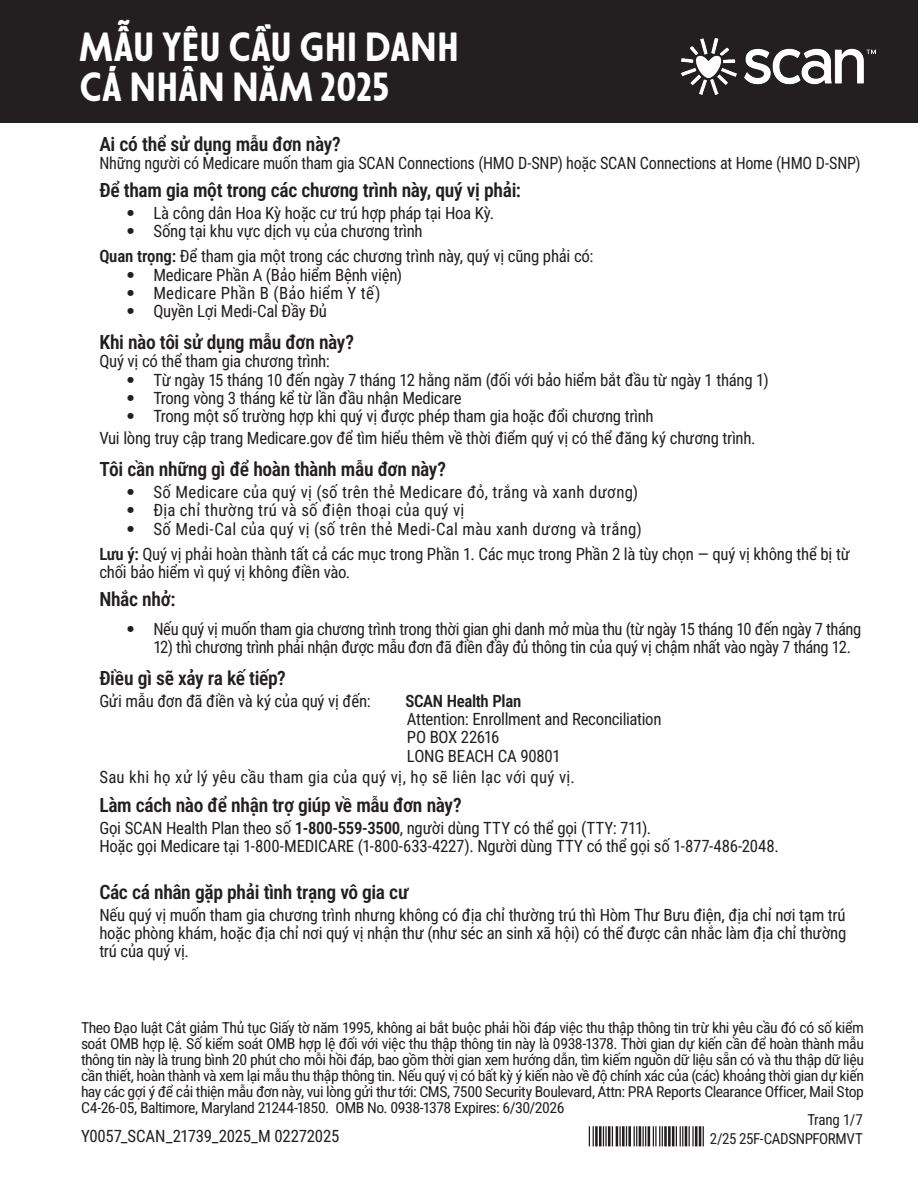
<style>
.page{position:relative;width:918px;height:1188px;background:#fff}
.page>*{position:absolute;margin:0;border:0;box-sizing:border-box;transform-origin:0 0}
.t1{font:40.5px/40.5px "SCAN Sans";letter-spacing:.03em;color:#fff}
.t2{font:600 19.5px "Roboto Condensed";letter-spacing:-.02em;color:#231f20}
.New_Body_Copy{font:16.8px/18.3px "Roboto Condensed";letter-spacing:-.015em;color:#231f20}
.New_Body_Copy-2{font:16.8px "Roboto Condensed";letter-spacing:.015em;color:#231f20}
.New_Body_Copy-3{font:16.8px "Roboto Condensed";letter-spacing:-.015em;color:#231f20;scale:.96 1}
.Body_w_Indent{font:16.8px "Roboto Condensed";letter-spacing:-.015em;color:#231f20}
.New_Body_Copy-4{font:600 16.8px "Roboto Condensed";letter-spacing:-.02em;color:#231f20}
.New_Body_Copy-5{font:15px/15.9px "Roboto Condensed";letter-spacing:-.03em;color:#231f20;text-align:justify;scale:1.05 1}
.New_Body_Copy-6{font:15px "Roboto Condensed";letter-spacing:-.03em;color:#231f20}
.Body_w_Indent-2{font:15px "Roboto Condensed";letter-spacing:-.015em;color:#231f20}
.s1{font-family:"Trade Gothic LT Std Bd Cn 20"}
.s2{font-weight:600}
</style>
<div class="page">
<img style="left:588px;top:1126px;width:116px;height:21px">
<div style="left:0;top:0;width:918px;height:122px;background:#231f20"></div>
<img style="left:682px;top:39px;width:194px;height:56px">
<p class="t1" style="left:80px;top:23px;width:380px">MẪU YÊU CẦU GHI DANH<br>CÁ NHÂN NĂM 2025</p>
<p class="t2" style="left:99px;top:130px;width:243px">Ai có thể sử dụng mẫu đơn này?</p>
<p class="New_Body_Copy-3" style="left:99px;top:151px;width:794px">Những người có Medicare muốn tham gia SCAN Connections (HMO D-SNP) hoặc SCAN Connections at Home (HMO D-SNP)</p>
<p class="t2" style="left:99px;top:177px;width:423px">Để tham gia một trong các chương trình này, quý vị phải:</p>
<p class="New_Body_Copy" style="left:126px;top:203px;width:369px"><span class="s1">•</span> Là công dân Hoa Kỳ hoặc cư trú hợp pháp tại Hoa Kỳ.</p>
<p class="New_Body_Copy" style="left:126px;top:222px;width:298px"><span class="s1">•</span> Sống tại khu vực dịch vụ của chương trình</p>
<p class="New_Body_Copy" style="left:99px;top:247px;width:495px"><span class="s2">Quan trọng:</span> Để tham gia một trong các chương trình này, quý vị cũng phải có:</p>
<p class="New_Body_Copy" style="left:126px;top:265px;width:277px"><span class="s1">•</span> Medicare Phần A (Bảo hiểm Bệnh viện)</p>
<p class="New_Body_Copy-2" style="left:126px;top:281px;width:256px"><span class="s1">•</span> Medicare Phần B (Bảo hiểm Y tế)</p>
<p class="New_Body_Copy" style="left:126px;top:302px;width:202px"><span class="s1">•</span> Quyền Lợi Medi-Cal Đầy Đủ</p>
<p class="t2" style="left:99px;top:329px;width:256px">Khi nào tôi sử dụng mẫu đơn này?</p>
<p class="New_Body_Copy" style="left:99px;top:352px;width:232px">Quý vị có thể tham gia chương trình:</p>
<p class="New_Body_Copy" style="left:126px;top:370px;width:644px"><span class="s1">•</span> Từ ngày 15 tháng 10 đến ngày 7 tháng 12 hằng năm (đối với bảo hiểm bắt đầu từ ngày 1 tháng 1)</p>
<p class="New_Body_Copy" style="left:126px;top:388px;width:337px"><span class="s1">•</span> Trong vòng 3 tháng kể từ lần đầu nhận Medicare</p>
<p class="New_Body_Copy" style="left:126px;top:407px;width:529px"><span class="s1">•</span> Trong một số trường hợp khi quý vị được phép tham gia hoặc đổi chương trình</p>
<p class="New_Body_Copy" style="left:99px;top:428px;width:658px">Vui lòng truy cập trang Medicare.gov để tìm hiểu thêm về thời điểm quý vị có thể đăng ký chương trình.</p>
<p class="t2" style="left:99px;top:455px;width:348px">Tôi cần những gì để hoàn thành mẫu đơn này?</p>
<p class="New_Body_Copy-2" style="left:126px;top:480px;width:513px"><span class="s1">•</span> Số Medicare của quý vị (số trên thẻ Medicare đỏ, trắng và xanh dương)</p>
<p class="New_Body_Copy-2" style="left:126px;top:498px;width:340px"><span class="s1">•</span> Địa chỉ thường trú và số điện thoại của quý vị</p>
<p class="New_Body_Copy-2" style="left:126px;top:517px;width:517px"><span class="s1">•</span> Số Medi-Cal của quý vị (số trên thẻ Medi-Cal màu xanh dương và trắng)</p>
<p class="New_Body_Copy" style="left:99px;top:544px;width:752px"><span class="s2">Lưu ý:</span> Quý vị phải hoàn thành tất cả các mục trong Phần 1. Các mục trong Phần 2 là tùy chọn — quý vị không thể bị từ chối bảo hiểm vì quý vị không điền vào.</p>
<p class="t2" style="left:99px;top:586px;width:78px">Nhắc nhở:</p>
<p class="New_Body_Copy" style="left:126px;top:619px;width:736px"><span class="s1">•</span> Nếu quý vị muốn tham gia chương trình trong thời gian ghi danh mở mùa thu (từ ngày 15 tháng 10 đến ngày 7 tháng</p>
<p class="New_Body_Copy" style="left:153px;top:637px;width:699px">12) thì chương trình phải nhận được mẫu đơn đã điền đầy đủ thông tin của quý vị chậm nhất vào ngày 7 tháng 12.</p>
<p class="t2" style="left:99px;top:664px;width:188px">Điều gì sẽ xảy ra kế tiếp?</p>
<p class="New_Body_Copy" style="left:99px;top:691px;width:273px">Gửi mẫu đơn đã điền và ký của quý vị đến:</p>
<p class="New_Body_Copy-4" style="left:405px;top:689px;width:117px">SCAN Health Plan</p>
<p class="New_Body_Copy" style="left:407px;top:709px;width:256px">Attention: Enrollment and Reconciliation</p>
<p class="New_Body_Copy" style="left:407px;top:728px;width:94px">PO BOX 22616</p>
<p class="New_Body_Copy" style="left:407px;top:746px;width:155px">LONG BEACH CA 90801</p>
<p class="New_Body_Copy-2" style="left:99px;top:766px;width:477px">Sau khi họ xử lý yêu cầu tham gia của quý vị, họ sẽ liên lạc với quý vị.</p>
<p class="t2" style="left:99px;top:791px;width:364px">Làm cách nào để nhận trợ giúp về mẫu đơn này?</p>
<p class="New_Body_Copy" style="left:99px;top:818px;width:554px">Gọi SCAN Health Plan theo số <span class="s2">1-800-559-3500</span>, người dùng TTY có thể gọi (TTY: 711).</p>
<p class="New_Body_Copy" style="left:99px;top:836px;width:681px">Hoặc gọi Medicare tại 1-800-MEDICARE (1-800-633-4227). Người dùng TTY có thể gọi số 1-877-486-2048.</p>
<p class="t2" style="left:99px;top:878px;width:311px">Các cá nhân gặp phải tình trạng vô gia cư</p>
<p class="New_Body_Copy" style="left:99px;top:905px;width:749px">Nếu quý vị muốn tham gia chương trình nhưng không có địa chỉ thường trú thì Hòm Thư Bưu điện, địa chỉ nơi tạm trú hoặc phòng khám, hoặc địa chỉ nơi quý vị nhận thư (như séc an sinh xã hội) có thể được cân nhắc làm địa chỉ thường trú của quý vị.</p>
<p class="New_Body_Copy-5" style="left:81px;top:1019px;width:747px">Theo Đạo luật Cắt giảm Thủ tục Giấy tờ năm 1995, không ai bắt buộc phải hồi đáp việc thu thập thông tin trừ khi yêu cầu đó có số kiểm soát OMB hợp lệ. Số kiểm soát OMB hợp lệ đối với việc thu thập thông tin này là 0938-1378. Thời gian dự kiến cần để hoàn thành mẫu thông tin này là trung bình 20 phút cho mỗi hồi đáp, bao gồm thời gian xem hướng dẫn, tìm kiếm nguồn dữ liệu sẵn có và thu thập dữ liệu cần thiết, hoàn thành và xem lại mẫu thu thập thông tin. Nếu quý vị có bất kỳ ý kiến nào về độ chính xác của (các) khoảng thời gian dự kiến hay các gợi ý để cải thiện mẫu đơn này, vui lòng gửi thư tới: CMS, 7500 Security Boulevard, Attn: PRA Reports Clearance Officer, Mail Stop C4-26-05, Baltimore, Maryland 21244-1850. OMB No. 0938-1378 Expires: 6/30/2026</p>
<p class="Body_w_Indent-2" style="left:807px;top:1109px;width:57px">Trang 1/7</p>
<p class="New_Body_Copy-6" style="left:710px;top:1128px;width:155px">2/25 25F-CADSNPFORMVT</p>
<p class="Body_w_Indent" style="left:81px;top:1125px;width:260px">Y0057_SCAN_21739_2025_M 02272025</p>
</div>
